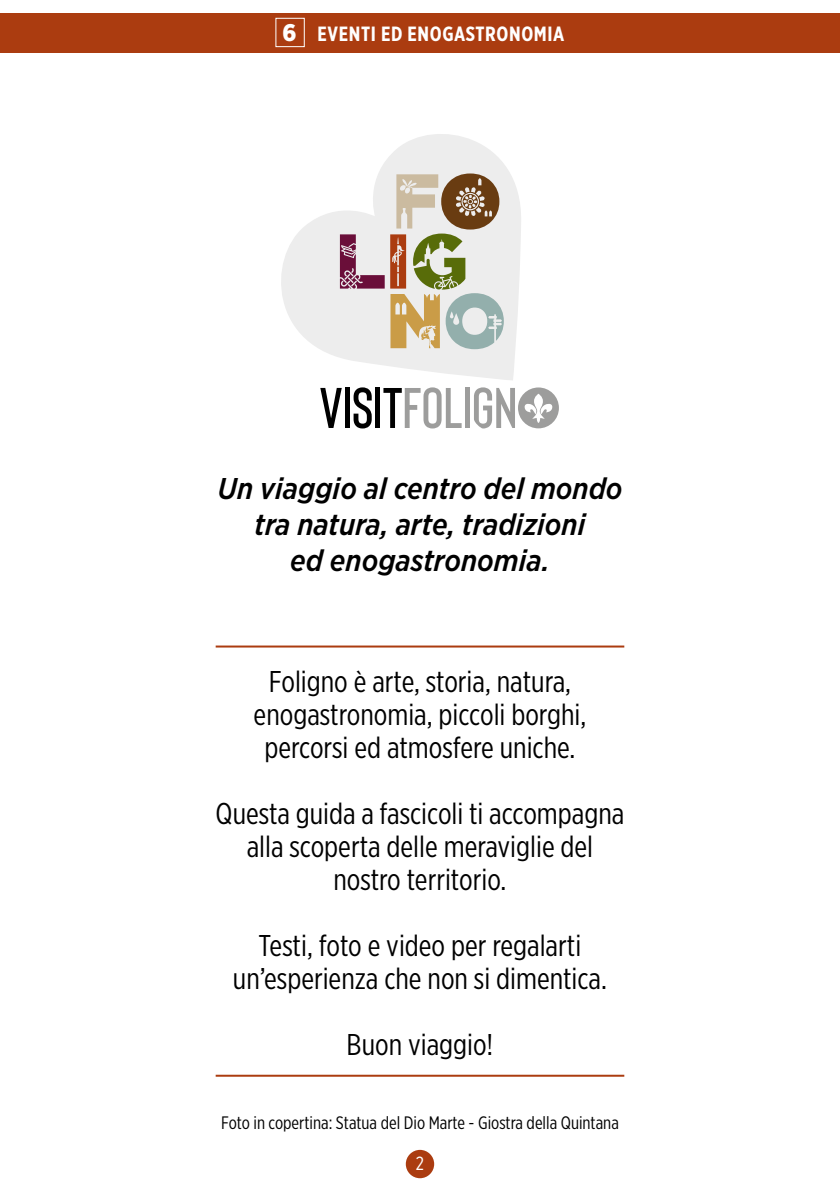
<style>
.page{position:relative;width:840px;height:1191px;background:#fff}
.page>*{position:absolute;margin:0;border:0;box-sizing:border-box;transform-origin:0 0}
.t1{font:30px/33px "Gotham X Narrow";color:#000;text-align:center}
.t2{font:italic 500 30px/36px "Gotham Narrow";color:#000;text-align:center}
.t3{font:700 20.6px "Gotham X Narrow";letter-spacing:.03em;color:#fff}
.t4{font:19px "Gotham X Narrow";color:#fff}
.t5{font:18px "Gotham X Narrow";color:#000}
.s1{font-family:"Gotham Narrow";font-weight:900;font-size:24px}
</style>
<div class="page">
<svg style="left:320px;top:388px;width:21px;height:40px"></svg>
<div style="left:344px;top:388px;width:5px;height:40px;background:#000"></div>
<svg style="left:353px;top:387px;width:18px;height:41px"></svg>
<div style="left:375px;top:388px;width:5px;height:40px;background:#000"></div>
<svg style="left:383px;top:387px;width:78px;height:41px"></svg>
<div style="left:464px;top:388px;width:5px;height:40px;background:#9d9d9c"></div>
<svg style="left:474px;top:387px;width:84px;height:41px"></svg>
<svg style="left:281px;top:134px;width:240px;height:246px;fill:#ededed"></svg>
<svg style="left:340px;top:234px;width:44px;height:55px;background:#b58ea0"></svg>
<svg style="left:390px;top:173px;width:113px;height:176px;background:#c1b79e"></svg>
<hr style="left:215px;top:645px;width:409px;height:2px;background:#ab3c10">
<hr style="left:215px;top:1074px;width:409px;height:2px;background:#ab3c10">
<div style="left:0;top:13px;width:839px;height:39px;background:#ab3c10"></div>
<div style="left:405px;top:1149px;width:29px;height:29px;background:#ab3c10;border-radius:50%"></div>
<div style="left:275px;top:18px;width:29px;height:29px;background:#ab3c10;border:1px solid #fff"></div>
<p class="t3" style="left:282px;top:21px;width:283px"><span class="s1">6</span> EVENTI ED ENOGASTRONOMIA</p>
<p class="t2" style="left:217px;top:470px;width:406px">Un viaggio al centro del mondo tra natura, arte, tradizioni<br>ed enogastronomia.</p>
<p class="t1" style="left:253px;top:664px;width:334px">Foligno è arte, storia, natura, enogastronomia, piccoli borghi, percorsi ed atmosfere uniche.</p>
<p class="t1" style="left:215px;top:796px;width:410px">Questa guida a fascicoli ti accompagna alla scoperta delle meraviglie del nostro territorio.</p>
<p class="t1" style="left:233px;top:928px;width:375px">Testi, foto e video per regalarti un’esperienza che non si dimentica.</p>
<p class="t1" style="left:346px;top:1027px;width:148px">Buon viaggio!</p>
<p class="t5" style="left:221px;top:1111px;width:399px">Foto in copertina: Statua del Dio Marte - Giostra della Quintana</p>
<p class="t4" style="left:415px;top:1152px;width:10px">2</p>
</div>
